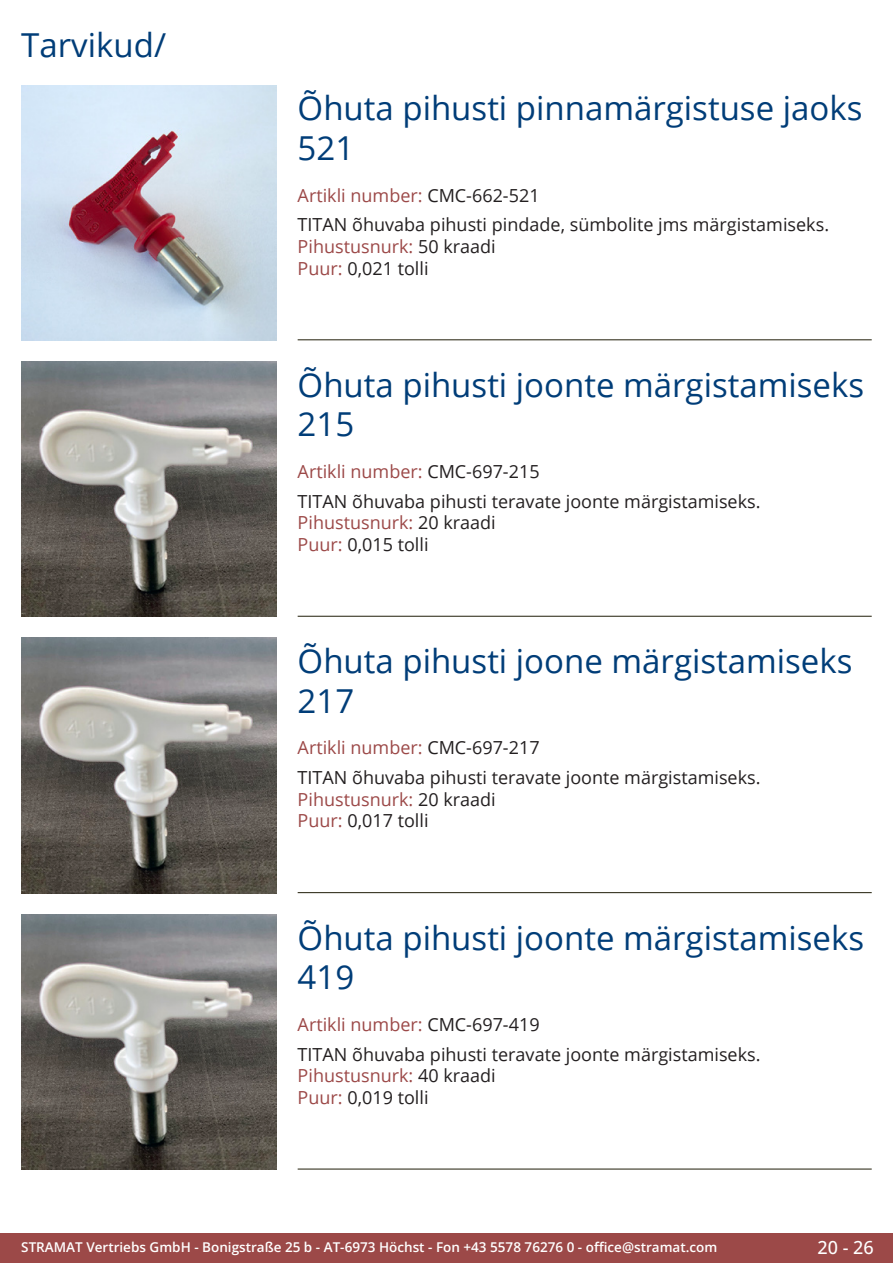
<style>
.page{position:relative;width:893px;height:1263px;background:#fff}
.page>*{position:absolute;margin:0;border:0;box-sizing:border-box;transform-origin:0 0}
.Produkttitel{font:33px/39.6px "Open Sans";color:#003d78}
.RastTitel{font:33px "Open Sans";color:#003d78}
.Beschreibung_Text{font:18px/21.6px "Open Sans";color:#231f20}
.TechDaten_Überschrif{font:18px "Open Sans";color:#9c4948}
.t1{font:500 18px "Open Sans";color:#fff}
.t2{font:600 13.5px "Open Sans";color:#fff}
.s1{color:#231f20}
.s2{color:#9c4948}
</style>
<div class="page">
<div style="left:0;top:1233px;width:893px;height:30px;background:#9c4948"></div>
<hr style="left:298px;top:340px;width:574px;height:1px;background:#201d08">
<hr style="left:298px;top:616px;width:574px;height:1px;background:#201d08">
<hr style="left:298px;top:892px;width:574px;height:1px;background:#201d08">
<hr style="left:298px;top:1169px;width:574px;height:1px;background:#201d08">
<img style="left:21px;top:85px;width:255px;height:255px">
<img style="left:21px;top:361px;width:255px;height:256px">
<img style="left:21px;top:638px;width:255px;height:255px">
<img style="left:21px;top:914px;width:255px;height:255px">
<p class="RastTitel" style="left:21px;top:22px;width:146px">Tarvikud/</p>
<p class="Produkttitel" style="left:298px;top:88px;width:566px">Õhuta pihusti pinnamärgistuse jaoks<br>521</p>
<p class="TechDaten_Überschrif" style="left:298px;top:183px;width:243px">Artikli number: <span class="s1">CMC-662-521</span></p>
<p class="Beschreibung_Text" style="left:298px;top:214px;width:533px">TITAN õhuvaba pihusti pindade, sümbolite jms märgistamiseks.<br><span class="s2">Pihustusnurk:</span> 50 kraadi<br><span class="s2">Puur:</span> 0,021 tolli</p>
<p class="Produkttitel" style="left:298px;top:364px;width:568px">Õhuta pihusti joonte märgistamiseks<br>215</p>
<p class="TechDaten_Überschrif" style="left:298px;top:459px;width:243px">Artikli number: <span class="s1">CMC-697-215</span></p>
<p class="Beschreibung_Text" style="left:298px;top:490px;width:464px">TITAN õhuvaba pihusti teravate joonte märgistamiseks.<br><span class="s2">Pihustusnurk:</span> 20 kraadi<br><span class="s2">Puur:</span> 0,015 tolli</p>
<p class="Produkttitel" style="left:298px;top:640px;width:556px">Õhuta pihusti joone märgistamiseks<br>217</p>
<p class="TechDaten_Überschrif" style="left:298px;top:735px;width:243px">Artikli number: <span class="s1">CMC-697-217</span></p>
<p class="Beschreibung_Text" style="left:298px;top:766px;width:464px">TITAN õhuvaba pihusti teravate joonte märgistamiseks.<br><span class="s2">Pihustusnurk:</span> 20 kraadi<br><span class="s2">Puur:</span> 0,017 tolli</p>
<p class="Produkttitel" style="left:298px;top:917px;width:568px">Õhuta pihusti joonte märgistamiseks<br>419</p>
<p class="TechDaten_Überschrif" style="left:298px;top:1012px;width:243px">Artikli number: <span class="s1">CMC-697-419</span></p>
<p class="Beschreibung_Text" style="left:298px;top:1043px;width:464px">TITAN õhuvaba pihusti teravate joonte märgistamiseks.<br><span class="s2">Pihustusnurk:</span> 40 kraadi<br><span class="s2">Puur:</span> 0,019 tolli</p>
<p class="t2" style="left:21px;top:1238px;width:698px">STRAMAT Vertriebs GmbH - Bonigstraße 25 b - AT-6973 Höchst - Fon +43 5578 76276 0 - office@stramat.com</p>
<p class="t1" style="left:817px;top:1234px;width:58px">20 - 26</p>
</div>
